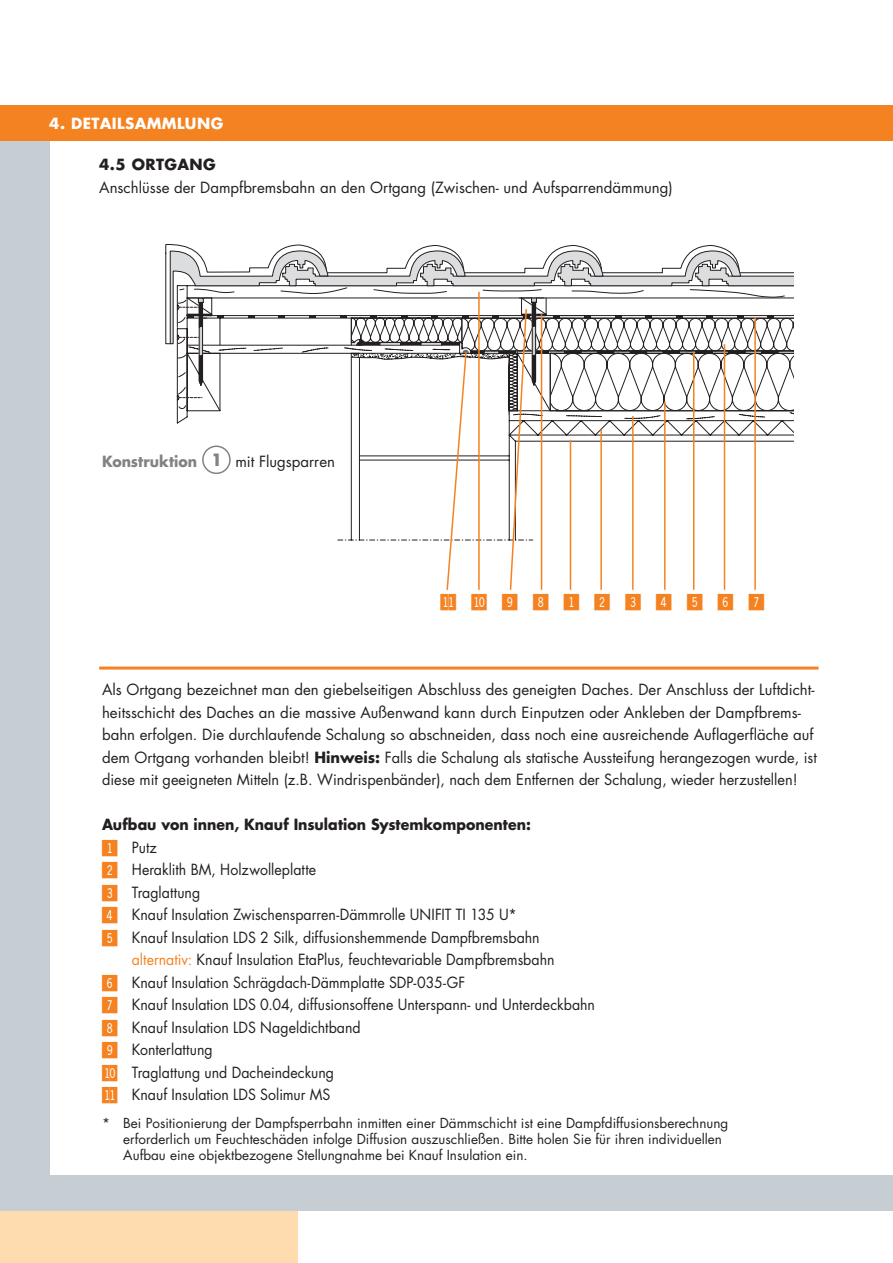
<style>
.page{position:relative;width:893px;height:1263px;background:#fff}
.page>*{position:absolute;margin:0;border:0;box-sizing:border-box;transform-origin:0 0}
.t1{font:21px "Double Digits Square";color:#f58220;scale:.94 1}
.t2{font:15px/22.5px "Futura Std";color:#231f20}
.t3{font:15px "Futura Std";color:#231f20;scale:.94 1}
.t4{font:700 15px "Futura Std";letter-spacing:.005em;color:#231f20;scale:.94 1}
.t5{font:700 15px "Futura Std";letter-spacing:.025em;color:#fff}
.t6{font:700 15px "Futura Std";letter-spacing:.025em;color:#231f20}
.t7{font:13.5px/16.2px "Futura Std";color:#231f20}
.s1{font-weight:700;color:#808285}
.s2{font-weight:700;font-size:16.5px;color:#808285}
.s3{font-weight:700}
.s4{font-family:"Double Digits Square";font-size:21px;color:#f58220}
.s5{color:#f58220}
</style>
<div class="page">
<div style="left:0;top:1210px;width:298px;height:53px;background:#fedcb0"></div>
<div style="left:818px;top:105px;width:75px;height:35px;background:#f58220"></div>
<div style="left:0;top:108px;width:49px;height:1069px;background:#c6ced4"></div>
<hr style="left:99px;top:666px;width:720px;height:3px;background:#f58220">
<svg style="left:166px;top:244px;width:628px;height:346px"></svg>
<hr style="left:478px;top:292px;width:2px;height:298px;background:#f58220">
<div style="left:203px;top:446px;width:27px;height:27px;background:#fff;border-radius:50%"></div>
<div style="left:202px;top:445px;width:29px;height:29px;border:2px solid #808285;border-radius:50%"></div>
<div style="left:0;top:105px;width:843px;height:35px;background:#f58220"></div>
<div style="left:0;top:1175px;width:893px;height:35px;background:#c6ced4"></div>
<p class="t5" style="left:49px;top:113px;width:175px">4. detailsammlung</p>
<p class="t6" style="left:99px;top:155px;width:118px">4.5 Ortgang</p>
<p class="t2" style="left:99px;top:176px;width:575px">Anschlüsse der Dampfbremsbahn an den Ortgang (Zwischen- und Aufsparrendämmung)</p>
<p class="t2" style="left:102px;top:450px;width:234px"><span class="s1">Konstruktion</span> <span class="s2">1</span> mit Flugsparren</p>
<h1 class="t1" style="left:441px;top:594px;width:346px">BM BL ( * ! @ # $ % ^ &amp;</h1>
<p class="t2" style="left:102px;top:678px;width:716px">Als Ortgang bezeichnet man den giebelseitigen Abschluss des geneigten Daches. Der Anschluss der Luftdicht&shy;heitsschicht des Daches an die massive Außenwand kann durch Einputzen oder Ankleben der Dampfbrems&shy;bahn erfolgen. Die durchlaufende Schalung so abschneiden, dass noch eine ausreichende Auflagerfläche auf dem Ortgang vorhanden bleibt! <span class="s3">Hinweis:</span> Falls die Schalung als statische Aussteifung herangezogen wurde, ist diese mit geeigneten Mitteln (z.B. Windrispenbänder), nach dem Entfernen der Schalung, wieder herzustellen!</p>
<p class="t4" style="left:102px;top:814px;width:458px">Aufbau von innen, Knauf Insulation Systemkomponenten:</p>
<p class="t3" style="left:102px;top:837px;width:60px"><span class="s4">!</span> Putz</p>
<p class="t3" style="left:102px;top:860px;width:229px"><span class="s4">@</span> Heraklith BM, Holzwolleplatte</p>
<p class="t3" style="left:102px;top:882px;width:106px"><span class="s4">#</span> Traglattung</p>
<p class="t3" style="left:102px;top:905px;width:443px"><span class="s4">$</span> Knauf Insulation Zwischensparren-Dämmrolle UNIFIT TI 135 U*</p>
<p class="t3" style="left:102px;top:927px;width:467px"><span class="s4">%</span> Knauf Insulation LDS 2 Silk, diffusionshemmende Dampfbremsbahn</p>
<p class="t3" style="left:132px;top:950px;width:451px"><span class="s5">alternativ:</span> Knauf Insulation EtaPlus, feuchtevariable Dampfbremsbahn</p>
<p class="t3" style="left:102px;top:972px;width:388px"><span class="s4">^</span> Knauf Insulation Schrägdach-Dämmplatte SDP-035-GF</p>
<p class="t3" style="left:102px;top:995px;width:526px"><span class="s4">&amp;</span> Knauf Insulation LDS 0.04, diffusionsoffene Unterspann- und Unterdeckbahn</p>
<p class="t3" style="left:102px;top:1017px;width:277px"><span class="s4">*</span> Knauf Insulation LDS Nageldichtband</p>
<p class="t3" style="left:102px;top:1040px;width:119px"><span class="s4">(</span> Konterlattung</p>
<p class="t3" style="left:102px;top:1062px;width:248px"><span class="s4">BL</span> Traglattung und Dacheindeckung</p>
<p class="t3" style="left:102px;top:1085px;width:245px"><span class="s4">BM</span> Knauf Insulation LDS Solimur MS</p>
<p class="t7" style="left:123px;top:1115px;width:607px;text-indent:-21px">* Bei Positionierung der Dampfsperrbahn inmitten einer Dämmschicht ist eine Dampfdiffusionsberechnung erforderlich um Feuchteschäden infolge Diffusion auszuschließen. Bitte holen Sie für ihren individuellen<br>Aufbau eine objektbezogene Stellungnahme bei Knauf Insulation ein.</p>
</div>
